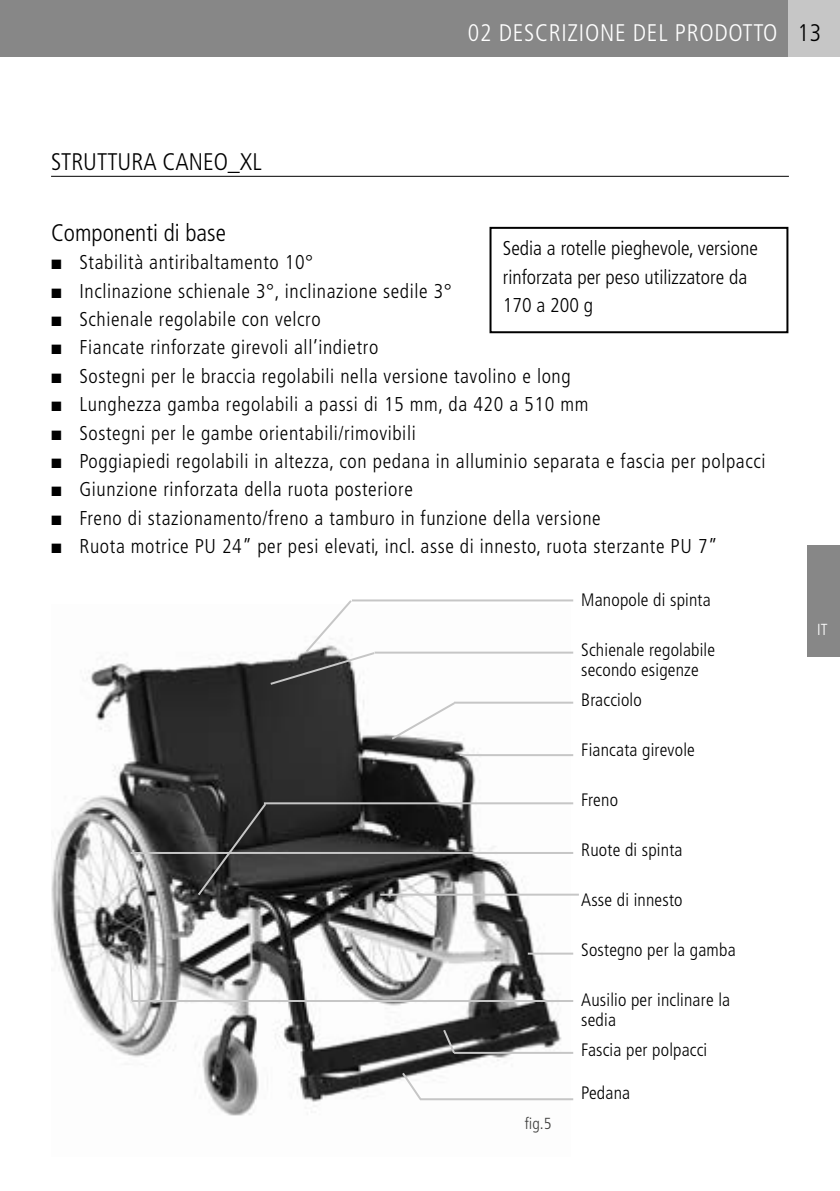
<style>
.page{position:relative;width:840px;height:1191px;background:#fff}
.page>*{position:absolute;margin:0;border:0;box-sizing:border-box;transform-origin:0 0}
.t1{font:300 condensed 24px "Frutiger LT Pro";color:#000}
.t2{font:300 condensed 24px "Frutiger LT Pro";letter-spacing:.03em;color:#fff}
.t3{font:300 condensed 20px/28.4px "Frutiger LT Pro";letter-spacing:.03em;color:#000}
.t4{font:300 condensed 20px/28.4px "Frutiger LT Pro";color:#000}
.t5{font:300 condensed 18px/20px "Frutiger LT Pro";letter-spacing:.01em;color:#000}
.t6{font:300 condensed 16px "Frutiger LT Pro";color:#3c3c3b}
.t7{font:300 condensed 16px "Frutiger LT Pro";color:#fff}
</style>
<div class="page">
<div style="left:0;top:0;width:839px;height:57px;background:#878787"></div>
<div style="left:788px;top:0;width:51px;height:57px;background:#c6c6c6"></div>
<div style="left:807px;top:545px;width:32px;height:112px;background:#878787"></div>
<hr style="left:51px;top:176px;width:737px;height:1px;background:#000">
<div style="left:489px;top:227px;width:299px;height:106px;border:2px solid #000"></div>
<img style="left:51px;top:653px;width:519px;height:463px">
<hr style="left:459px;top:754px;width:114px;height:2px;background:#c6c6c6">
<hr style="left:130px;top:852px;width:443px;height:2px;background:#c6c6c6">
<hr style="left:380px;top:893px;width:198px;height:2px;background:#c6c6c6">
<hr style="left:527px;top:952px;width:46px;height:2px;background:#c6c6c6">
<hr style="left:351px;top:599px;width:222px;height:2px;background:#c6c6c6">
<hr style="left:374px;top:651px;width:199px;height:2px;background:#c6c6c6">
<svg style="left:268px;top:599px;width:108px;height:87px"></svg>
<hr style="left:454px;top:701px;width:119px;height:2px;background:#c6c6c6">
<svg style="left:389px;top:700px;width:68px;height:41px"></svg>
<hr style="left:264px;top:802px;width:309px;height:2px;background:#c6c6c6">
<svg style="left:196px;top:801px;width:72px;height:96px;background:#363636"></svg>
<hr style="left:132px;top:1000px;width:441px;height:2px;background:#c6c6c6">
<svg style="left:128px;top:957px;width:6px;height:45px"></svg>
<hr style="left:454px;top:1051px;width:119px;height:2px;background:#c6c6c6">
<svg style="left:441px;top:1027px;width:15px;height:28px"></svg>
<hr style="left:420px;top:1098px;width:153px;height:2px;background:#c6c6c6">
<svg style="left:400px;top:1070px;width:23px;height:32px"></svg>
<p class="t2" style="left:467px;top:19px;width:311px">02 DESCRIZIONE DEL PRODOTTO</p>
<p class="t1" style="left:797px;top:19px;width:25px">13</p>
<p class="t1" style="left:51px;top:148px;width:212px">STRUTTURA CANEO_XL</p>
<p class="t1" style="left:51px;top:219px;width:176px">Componenti di base</p>
<p class="t3" style="left:79px;top:248px;width:687px">Stabilità antiribaltamento 10°<br>Inclinazione schienale 3°, inclinazione sedile 3°<br>Schienale regolabile con velcro<br>Fiancate rinforzate girevoli all’indietro<br>Sostegni per le braccia regolabili nella versione tavolino e long<br>Lunghezza gamba regolabili a passi di 15 mm, da 420 a 510 mm<br>Sostegni per le gambe orientabili/rimovibili<br>Poggiapiedi regolabili in altezza, con pedana in alluminio separata e fascia per polpacci Giunzione rinforzata della ruota posteriore<br>Freno di stazionamento/freno a tamburo in funzione della versione<br>Ruota motrice PU 24” per pesi elevati, incl. asse di innesto, ruota sterzante PU 7”</p>
<p class="t4" style="left:502px;top:234px;width:256px">Sedia a rotelle pieghevole, versione rinforzata per peso utilizzatore da<br>170 a 200 g</p>
<p class="t6" style="left:524px;top:1114px;width:28px">fig.5</p>
<p class="t5" style="left:581px;top:589px;width:131px">Manopole di spinta</p>
<p class="t5" style="left:581px;top:639px;width:135px">Schienale regolabile secondo esigenze</p>
<p class="t5" style="left:581px;top:690px;width:62px">Bracciolo</p>
<p class="t5" style="left:581px;top:740px;width:115px">Fiancata girevole</p>
<p class="t5" style="left:581px;top:790px;width:38px">Freno</p>
<p class="t5" style="left:581px;top:840px;width:103px">Ruote di spinta</p>
<p class="t5" style="left:581px;top:890px;width:103px">Asse di innesto</p>
<p class="t5" style="left:581px;top:940px;width:156px">Sostegno per la gamba</p>
<p class="t5" style="left:581px;top:990px;width:150px">Ausilio per inclinare la sedia</p>
<p class="t5" style="left:581px;top:1040px;width:127px">Fascia per polpacci</p>
<p class="t5" style="left:581px;top:1083px;width:50px">Pedana</p>
<p class="t7" style="left:816px;top:620px;width:12px">IT</p>
</div>
